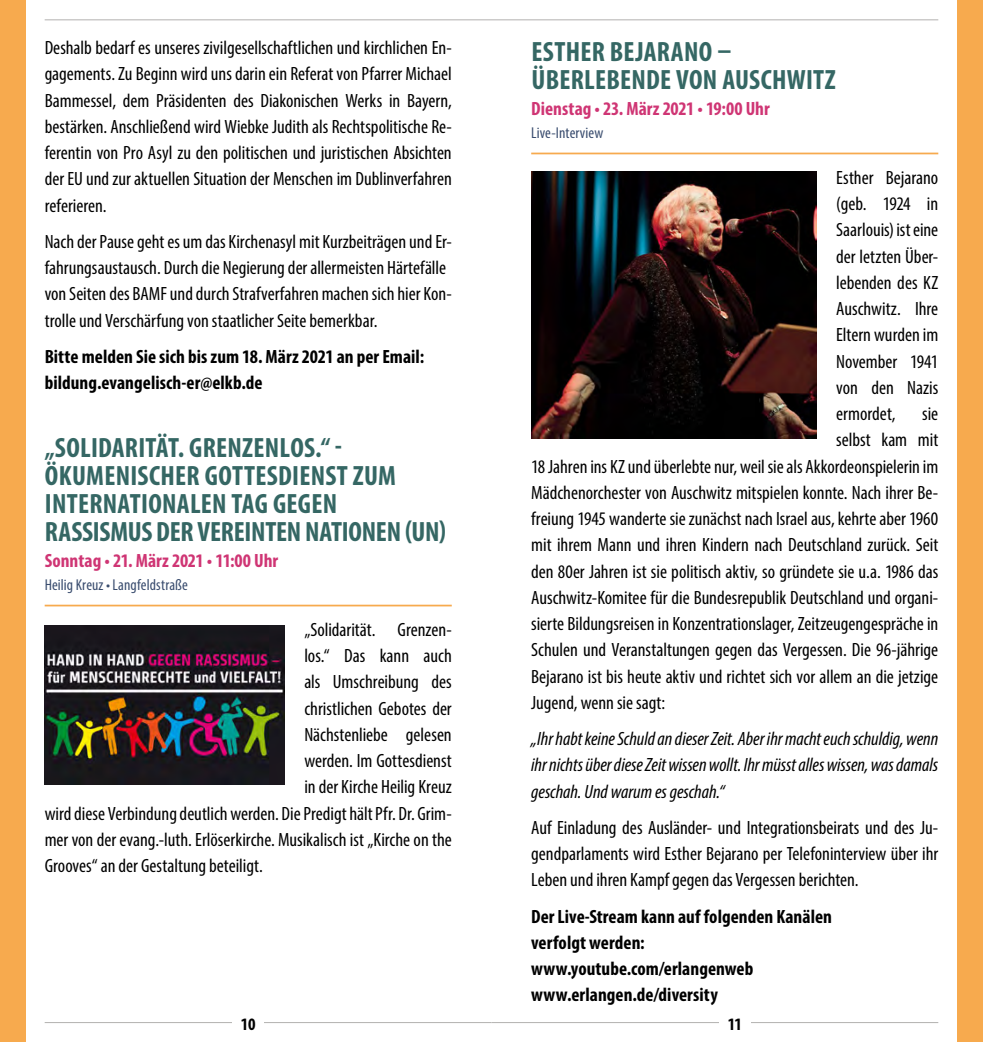
<style>
.page{position:relative;width:983px;height:1042px;background:#fff}
.page>*{position:absolute;margin:0;border:0;box-sizing:border-box;transform-origin:0 0}
.VA_Titel{font:700 condensed 28px/28px "Myriad Pro";letter-spacing:.01em;color:#356764}
.VA_Titel-2{font:700 condensed 28px "Myriad Pro";letter-spacing:-.01em;color:#356764}
.Fließtext{font:condensed 19.25px/26.2px "Myriad Pro";color:#000;text-align:justify}
.Fließtext-2{font:700 condensed 19.25px "Myriad Pro";letter-spacing:.005em;color:#000}
.Fließtext-3{font:italic condensed 19.25px/26.2px "Myriad Pro";letter-spacing:-.005em;color:#000;text-align:justify}
.Datum{font:700 condensed 19.25px "Myriad Pro";letter-spacing:.005em;color:#cf3574}
.t1{font:700 condensed 17.5px "Myriad Pro";color:#000}
.Ort{font:condensed 15.75px "Myriad Pro";letter-spacing:.005em;color:#394c6e}
</style>
<div class="page">
<hr style="left:491px;top:1022px;width:447px;height:1px;background:#b2b1af">
<hr style="left:45px;top:1022px;width:446px;height:1px;background:#b2b1af">
<hr style="left:45px;top:19px;width:893px;height:1px;background:#b2b1af">
<div style="left:0;top:0;width:26px;height:1042px;background:#f7aa4e"></div>
<div style="left:956px;top:0;width:26px;height:1042px;background:#f7aa4e"></div>
<div style="left:232px;top:1016px;width:32px;height:13px;background:#fff"></div>
<div style="left:718px;top:1016px;width:32px;height:13px;background:#fff"></div>
<hr style="left:45px;top:605px;width:406px;height:1px;background:#f7aa4e">
<hr style="left:531px;top:153px;width:407px;height:1px;background:#f7aa4e">
<img style="left:45px;top:625px;width:239px;height:160px">
<img style="left:531px;top:171px;width:285px;height:267px">
<p class="Fließtext" style="left:45px;top:34px;width:408px">Deshalb bedarf es unseres zivilgesellschaftlichen und kirchlichen En&shy;gagements. Zu Beginn wird uns darin ein Referat von Pfarrer Michael Bammessel, dem Präsidenten des Diakonischen Werks in Bayern, bestärken. Anschließend wird Wiebke Judith als Rechtspolitische Re&shy;ferentin von Pro Asyl zu den politischen und juristischen Absichten der EU und zur aktuellen Situation der Menschen im Dublinverfahren referieren.</p>
<p class="Fließtext" style="left:45px;top:228px;width:408px">Nach der Pause geht es um das Kirchenasyl mit Kurzbeiträgen und Er&shy;fahrungsaustausch. Durch die Negierung der allermeisten Härtefälle</p>
<p class="Fließtext" style="left:45px;top:281px;width:408px">von Seiten des BAMF und durch Strafverfahren machen sich hier Kon&shy;trolle und Verschärfung von staatlicher Seite bemerkbar.</p>
<p class="Fließtext-2" style="left:45px;top:344px;width:381px">Bitte melden Sie sich bis zum 18. März 2021 an per Email:</p>
<p class="Fließtext-2" style="left:45px;top:371px;width:219px">bildung.evangelisch-er@elkb.de</p>
<h2 class="VA_Titel" style="left:45px;top:433px;width:299px">„SOLIDARITÄT. GRENZENLOS.“ -</h2>
<h2 class="VA_Titel" style="left:45px;top:461px;width:352px">ÖKUMENISCHER GOTTESDIENST ZUM<br>INTERNATIONALEN TAG GEGEN</h2>
<h2 class="VA_Titel-2" style="left:45px;top:514px;width:402px">RASSISMUS DER VEREINTEN NATIONEN (UN)</h2>
<h3 class="Datum" style="left:45px;top:548px;width:235px">Sonntag • 21. März 2021 • 11:00 Uhr</h3>
<h4 class="Ort" style="left:45px;top:575px;width:145px">Heilig Kreuz • Langfeldstraße</h4>
<p class="Fließtext" style="left:304px;top:616px;width:149px">„Solidarität. Grenzen-</p>
<p class="Fließtext" style="left:304px;top:642px;width:149px">los.“ Das kann auch</p>
<p class="Fließtext" style="left:304px;top:669px;width:149px">als Umschreibung des</p>
<p class="Fließtext" style="left:304px;top:695px;width:149px">christlichen Gebotes der</p>
<p class="Fließtext" style="left:304px;top:721px;width:149px">Nächstenliebe gelesen</p>
<p class="Fließtext" style="left:304px;top:747px;width:149px">werden. Im Gottesdienst</p>
<p class="Fließtext" style="left:304px;top:774px;width:149px">in der Kirche Heilig Kreuz</p>
<p class="Fließtext" style="left:45px;top:800px;width:408px">wird diese Verbindung deutlich werden. Die Predigt hält Pfr. Dr. Grim-</p>
<p class="Fließtext" style="left:45px;top:826px;width:408px">mer von der evang.-luth. Erlöserkirche. Musikalisch ist „Kirche on the</p>
<p class="Fließtext" style="left:45px;top:852px;width:219px">Grooves“ an der Gestaltung beteiligt.</p>
<h2 class="VA_Titel" style="left:531px;top:37px;width:201px">ESTHER BEJARANO –</h2>
<h2 class="VA_Titel" style="left:531px;top:65px;width:305px">ÜBERLEBENDE VON AUSCHWITZ</h2>
<h3 class="Datum" style="left:531px;top:96px;width:240px">Dienstag • 23. März 2021 • 19:00 Uhr</h3>
<h4 class="Ort" style="left:531px;top:123px;width:74px">Live-Interview</h4>
<p class="Fließtext" style="left:836px;top:164px;width:104px">Esther Bejarano (geb. 1924 in Saarlouis) ist eine der letzten Über&shy;lebenden des KZ Auschwitz. Ihre Eltern wurden im November 1941 von den Nazis ermordet,</p>
<p class="Fließtext" style="left:922px;top:400px;width:17px">sie</p>
<p class="Fließtext" style="left:836px;top:427px;width:104px">selbst kam mit</p>
<p class="Fließtext" style="left:531px;top:453px;width:408px">18 Jahren ins KZ und überlebte nur, weil sie als Akkordeonspielerin im</p>
<p class="Fließtext" style="left:531px;top:479px;width:408px">Mädchenorchester von Auschwitz mitspielen konnte. Nach ihrer Be-</p>
<p class="Fließtext" style="left:531px;top:505px;width:408px">freiung 1945 wanderte sie zunächst nach Israel aus, kehrte aber 1960</p>
<p class="Fließtext" style="left:531px;top:532px;width:408px">mit ihrem Mann und ihren Kindern nach Deutschland zurück. Seit</p>
<p class="Fließtext" style="left:531px;top:558px;width:408px">den 80er Jahren ist sie politisch aktiv, so gründete sie u.a. 1986 das</p>
<p class="Fließtext" style="left:531px;top:584px;width:408px">Auschwitz-Komitee für die Bundesrepublik Deutschland und organi-</p>
<p class="Fließtext" style="left:531px;top:610px;width:408px">sierte Bildungsreisen in Konzentrationslager, Zeitzeugengespräche in</p>
<p class="Fließtext" style="left:531px;top:637px;width:408px">Schulen und Veranstaltungen gegen das Vergessen. Die 96-jährige</p>
<p class="Fließtext" style="left:531px;top:663px;width:408px">Bejarano ist bis heute aktiv und richtet sich vor allem an die jetzige</p>
<p class="Fließtext" style="left:531px;top:689px;width:135px">Jugend, wenn sie sagt:</p>
<p class="Fließtext-3" style="left:531px;top:725px;width:408px">„Ihr habt keine Schuld an dieser Zeit. Aber ihr macht euch schuldig, wenn ihr nichts über diese Zeit wissen wollt. Ihr müsst alles wissen, was damals geschah. Und warum es geschah.“</p>
<p class="Fließtext" style="left:531px;top:814px;width:408px">Auf Einladung des Ausländer- und Integrationsbeirats und des Ju&shy;gendparlaments wird Esther Bejarano per Telefoninterview über ihr Leben und ihren Kampf gegen das Vergessen berichten.</p>
<p class="Fließtext-2" style="left:531px;top:904px;width:302px">Der Live-Stream kann auf folgenden Kanälen</p>
<p class="Fließtext-2" style="left:531px;top:930px;width:115px">verfolgt werden:</p>
<p class="Fließtext-2" style="left:531px;top:956px;width:223px">www.youtube.com/erlangenweb</p>
<p class="Fließtext-2" style="left:531px;top:983px;width:188px">www.erlangen.de/diversity</p>
<p class="t1" style="left:241px;top:1013px;width:16px">10</p>
<p class="t1" style="left:727px;top:1013px;width:16px">11</p>
</div>
